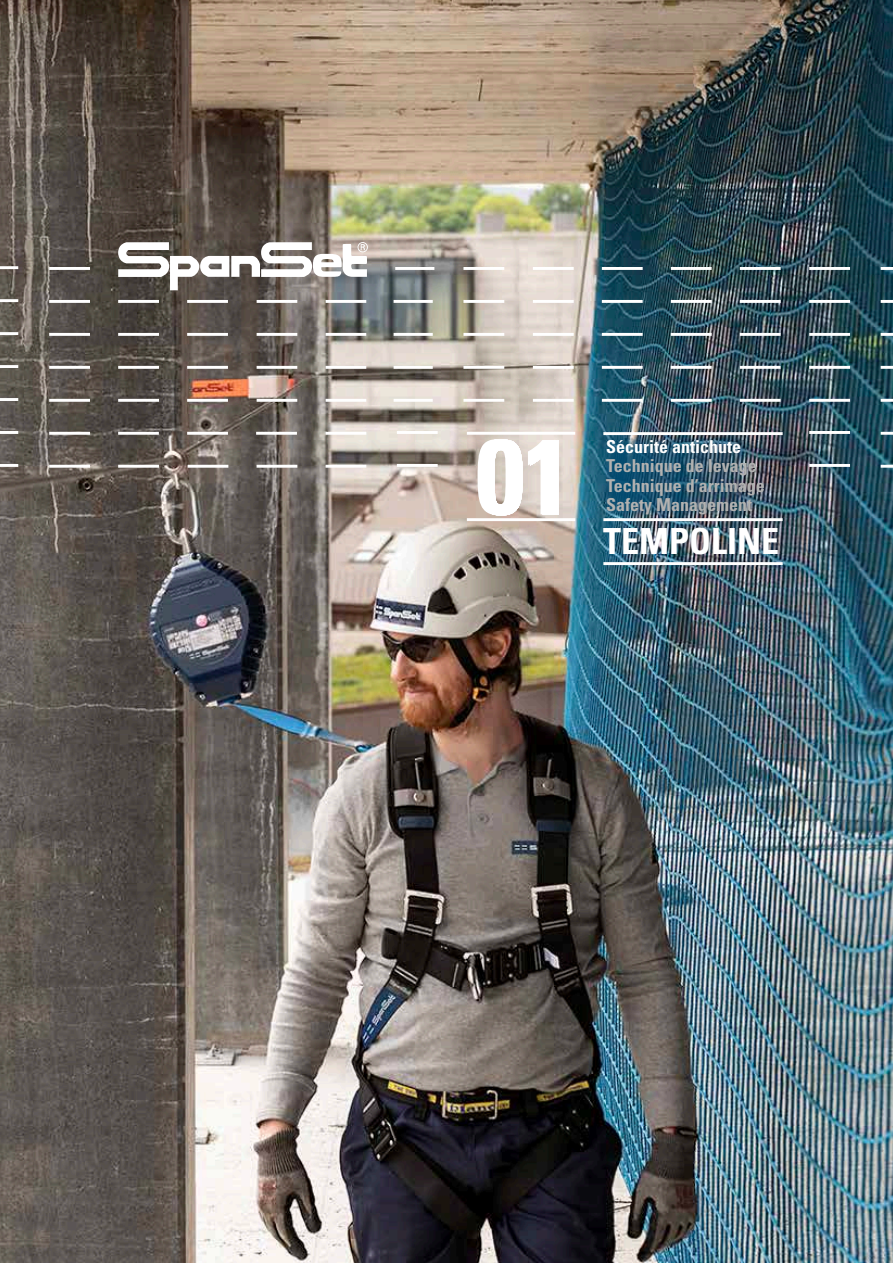
<style>
.page{position:relative;width:893px;height:1263px;background:#fff}
.page>*{position:absolute;margin:0;border:0;box-sizing:border-box;transform-origin:0 0}
.t1{font:700 condensed 106.5px "Univers LT Std";color:#fff}
.t2{font:700 condensed 36px "Univers LT Std";color:#fff}
.t3{font:700 condensed 17.85px/19.5px "Univers LT Std";color:#b2b2b1}
.t4{font:700 condensed 17.85px "Univers LT Std";color:#fff}
</style>
<div class="page">
<img style="left:0;top:0;width:893px;height:1263px">
<img style="left:603px;top:437px;width:173px;height:79px">
<svg style="left:881px;top:267px;width:12px;height:3px"></svg>
<svg style="left:881px;top:300px;width:12px;height:3px"></svg>
<svg style="left:881px;top:465px;width:12px;height:3px"></svg>
<svg style="left:881px;top:432px;width:12px;height:3px"></svg>
<svg style="left:881px;top:399px;width:12px;height:3px"></svg>
<svg style="left:881px;top:366px;width:12px;height:3px"></svg>
<svg style="left:881px;top:333px;width:12px;height:3px"></svg>
<hr style="left:49px;top:267px;width:41px;height:3px;background:#fff">
<hr style="left:49px;top:300px;width:41px;height:3px;background:#fff">
<hr style="left:49px;top:465px;width:41px;height:3px;background:#fff">
<hr style="left:49px;top:432px;width:41px;height:3px;background:#fff">
<hr style="left:49px;top:399px;width:41px;height:3px;background:#fff">
<hr style="left:49px;top:366px;width:41px;height:3px;background:#fff">
<hr style="left:49px;top:333px;width:41px;height:3px;background:#fff">
<hr style="left:118px;top:300px;width:41px;height:3px;background:#fff">
<hr style="left:118px;top:399px;width:41px;height:3px;background:#fff">
<hr style="left:118px;top:366px;width:41px;height:3px;background:#fff">
<hr style="left:118px;top:333px;width:41px;height:3px;background:#fff">
<hr style="left:187px;top:300px;width:41px;height:3px;background:#fff">
<hr style="left:809px;top:464px;width:41px;height:3px;background:#fff">
<hr style="left:809px;top:431px;width:41px;height:3px;background:#fff">
<hr style="left:187px;top:399px;width:41px;height:3px;background:#fff">
<hr style="left:187px;top:366px;width:41px;height:3px;background:#fff">
<hr style="left:187px;top:333px;width:41px;height:3px;background:#fff">
<hr style="left:602px;top:300px;width:41px;height:3px;background:#fff">
<hr style="left:602px;top:399px;width:41px;height:3px;background:#fff">
<hr style="left:602px;top:366px;width:41px;height:3px;background:#fff">
<hr style="left:602px;top:333px;width:41px;height:3px;background:#fff">
<hr style="left:671px;top:300px;width:41px;height:3px;background:#fff">
<hr style="left:671px;top:399px;width:41px;height:3px;background:#fff">
<hr style="left:671px;top:366px;width:41px;height:3px;background:#fff">
<hr style="left:671px;top:333px;width:41px;height:3px;background:#fff">
<hr style="left:809px;top:300px;width:41px;height:3px;background:#fff">
<hr style="left:809px;top:399px;width:41px;height:3px;background:#fff">
<hr style="left:809px;top:366px;width:41px;height:3px;background:#fff">
<hr style="left:809px;top:333px;width:41px;height:3px;background:#fff">
<hr style="left:740px;top:300px;width:41px;height:3px;background:#fff">
<hr style="left:740px;top:399px;width:41px;height:3px;background:#fff">
<hr style="left:740px;top:366px;width:41px;height:3px;background:#fff">
<hr style="left:740px;top:333px;width:41px;height:3px;background:#fff">
<hr style="left:463px;top:399px;width:41px;height:3px;background:#fff">
<hr style="left:463px;top:366px;width:41px;height:3px;background:#fff">
<hr style="left:463px;top:267px;width:41px;height:3px;background:#fff">
<hr style="left:463px;top:300px;width:41px;height:3px;background:#fff">
<hr style="left:463px;top:333px;width:41px;height:3px;background:#fff">
<hr style="left:533px;top:399px;width:41px;height:3px;background:#fff">
<hr style="left:533px;top:366px;width:41px;height:3px;background:#fff">
<hr style="left:533px;top:300px;width:41px;height:3px;background:#fff">
<hr style="left:533px;top:333px;width:41px;height:3px;background:#fff">
<hr style="left:257px;top:399px;width:40px;height:3px;background:#fff">
<hr style="left:257px;top:366px;width:40px;height:3px;background:#fff">
<hr style="left:257px;top:300px;width:40px;height:3px;background:#fff">
<hr style="left:257px;top:333px;width:40px;height:3px;background:#fff">
<hr style="left:326px;top:399px;width:40px;height:3px;background:#fff">
<hr style="left:326px;top:366px;width:40px;height:3px;background:#fff">
<hr style="left:326px;top:300px;width:40px;height:3px;background:#fff">
<hr style="left:326px;top:333px;width:40px;height:3px;background:#fff">
<hr style="left:394px;top:399px;width:39px;height:3px;background:#fff">
<hr style="left:394px;top:366px;width:39px;height:3px;background:#fff">
<hr style="left:394px;top:300px;width:39px;height:3px;background:#fff">
<hr style="left:394px;top:333px;width:39px;height:3px;background:#fff">
<hr style="left:395px;top:267px;width:39px;height:3px;background:#fff">
<svg style="left:118px;top:242px;width:250px;height:48px"></svg>
<hr style="left:0;top:266px;width:18px;height:3px;background:#fff">
<hr style="left:0;top:299px;width:18px;height:3px;background:#fff">
<hr style="left:0;top:464px;width:18px;height:3px;background:#fff">
<hr style="left:0;top:431px;width:18px;height:3px;background:#fff">
<hr style="left:0;top:398px;width:18px;height:3px;background:#fff">
<hr style="left:0;top:365px;width:18px;height:3px;background:#fff">
<hr style="left:0;top:332px;width:18px;height:3px;background:#fff">
<hr style="left:809px;top:267px;width:41px;height:3px;background:#fff">
<hr style="left:533px;top:267px;width:41px;height:3px;background:#fff">
<hr style="left:602px;top:267px;width:41px;height:3px;background:#fff">
<hr style="left:671px;top:267px;width:41px;height:3px;background:#fff">
<hr style="left:740px;top:267px;width:41px;height:3px;background:#fff">
<hr style="left:397px;top:464px;width:41px;height:3px;background:#fff">
<hr style="left:397px;top:431px;width:41px;height:3px;background:#fff">
<hr style="left:325px;top:432px;width:41px;height:3px;background:#fff">
<hr style="left:256px;top:432px;width:41px;height:3px;background:#fff">
<hr style="left:118px;top:432px;width:41px;height:3px;background:#fff">
<hr style="left:187px;top:432px;width:41px;height:3px;background:#fff">
<hr style="left:257px;top:465px;width:40px;height:3px;background:#fff">
<hr style="left:325px;top:465px;width:41px;height:3px;background:#fff">
<hr style="left:118px;top:465px;width:41px;height:3px;background:#fff">
<hr style="left:188px;top:465px;width:40px;height:3px;background:#fff">
<hr style="left:467px;top:432px;width:108px;height:3px;background:#fff">
<hr style="left:467px;top:518px;width:108px;height:3px;background:#fff">
<hr style="left:603px;top:432px;width:180px;height:3px;background:#fff">
<hr style="left:603px;top:518px;width:180px;height:3px;background:#fff">
<hr style="left:603px;top:562px;width:180px;height:3px;background:#fff">
<h1 class="t1" style="left:475px;top:411px;width:96px">01</h1>
<p class="t4" style="left:606px;top:436px;width:137px">Sécurité antichute</p>
<p class="t3" style="left:606px;top:456px;width:160px">Technique de levage<br>Technique d’arrimage<br>Safety Management</p>
<h2 class="t2" style="left:603px;top:519px;width:178px">TEMPOLINE</h2>
</div>
